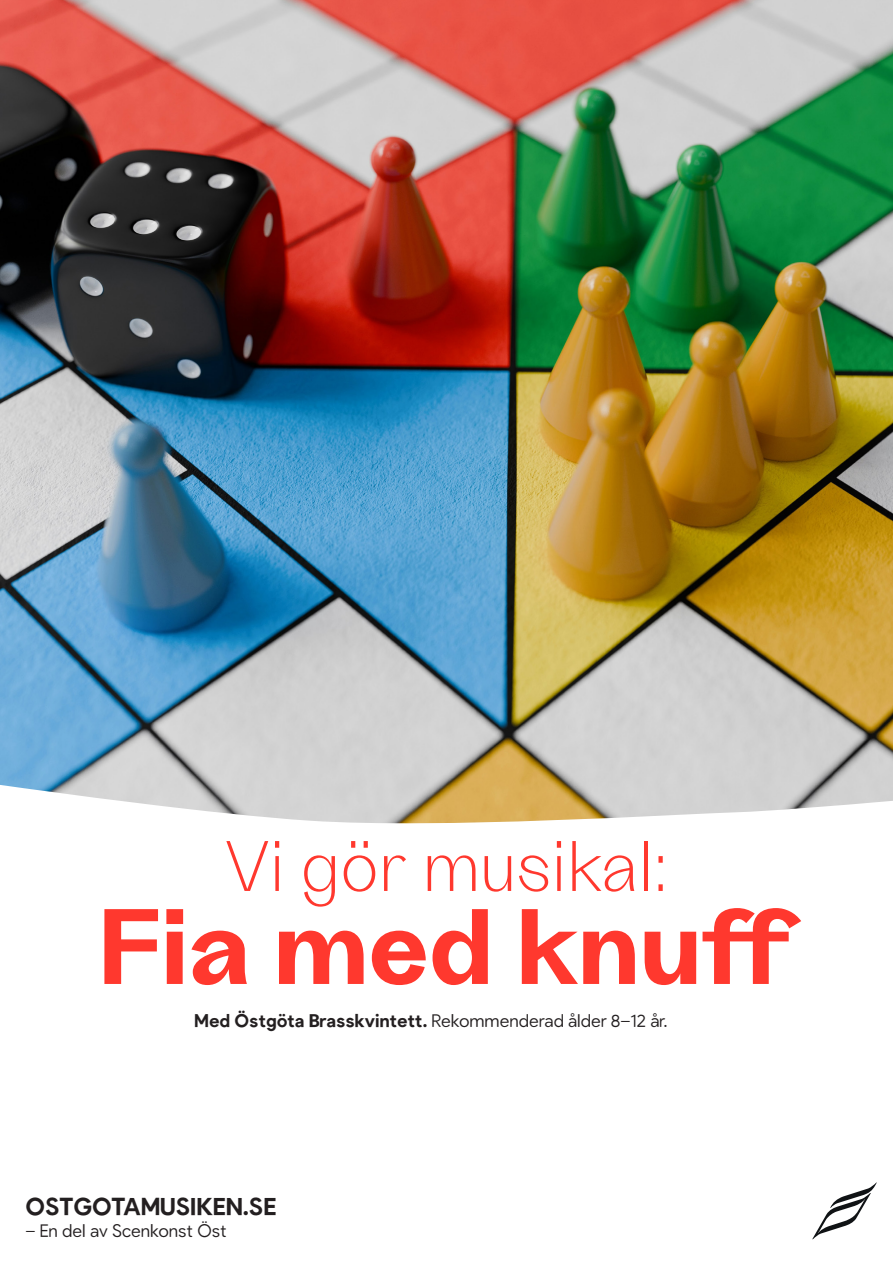
<style>
.page{position:relative;width:893px;height:1263px;background:#fff}
.page>*{position:absolute;margin:0;border:0;box-sizing:border-box;transform-origin:0 0}
.t1{font:700 108px "Grotta";color:#ff382e}
.t2{font:300 72px "Grotta";color:#ff382e}
.t3{font:700 24px "Pulp Display";color:#231f20}
.t4{font:200 18px "Pulp Display";letter-spacing:.01em;color:#231f20}
.s1{font-weight:700}
</style>
<div class="page">
<img style="left:0;top:0;width:893px;height:824px">
<svg style="left:812px;top:1182px;width:65px;height:57px"></svg>
<p class="t2" style="left:225px;top:826px;width:444px">Vi gör musikal:</p>
<p class="t1" style="left:96px;top:883px;width:707px">Fia med knuff</p>
<p class="t4" style="left:194px;top:1010px;width:474px"><span class="s1">Med Östgöta Brasskvintett.</span> Rekommenderad ålder 8–12 år.</p>
<p class="t3" style="left:26px;top:1193px;width:253px">OSTGOTAMUSIKEN.SE</p>
<p class="t4" style="left:26px;top:1221px;width:203px">– En del av Scenkonst Öst</p>
</div>
